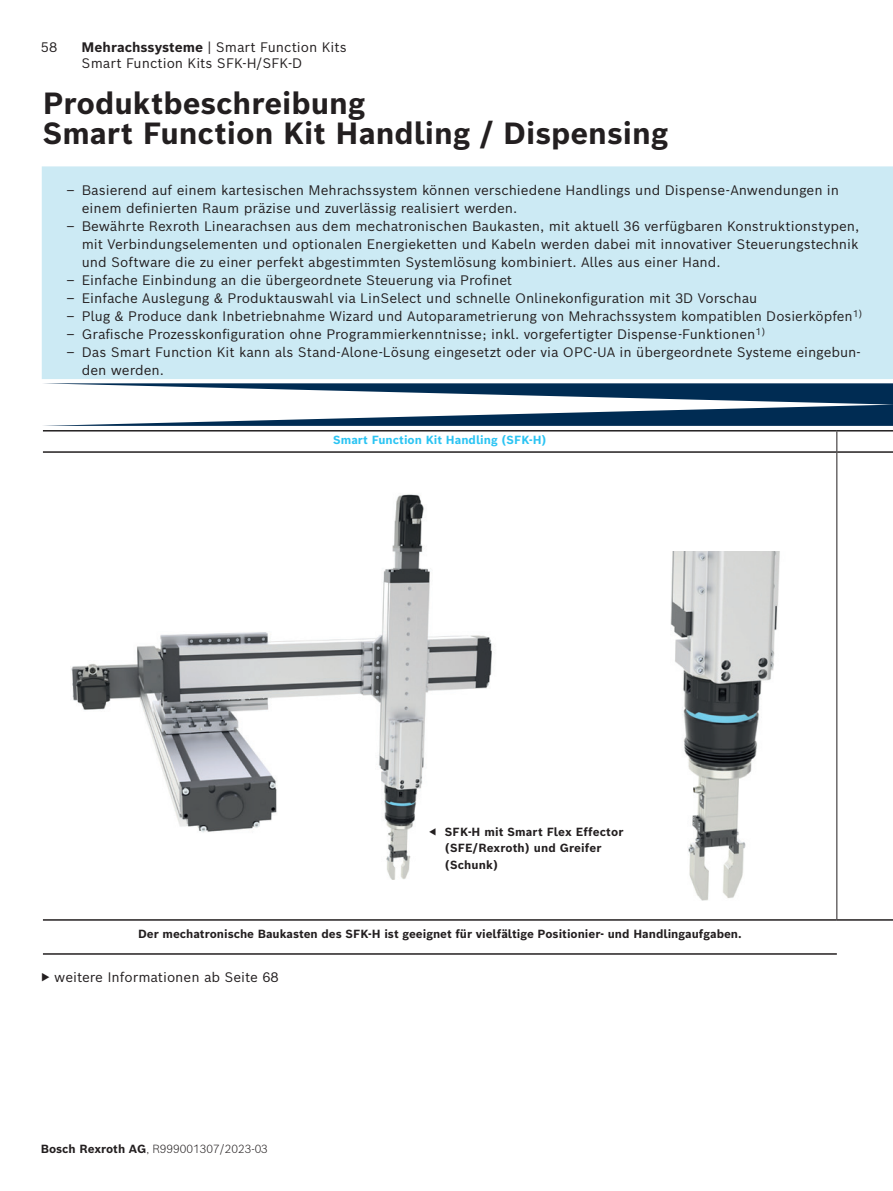
<style>
.page{position:relative;width:893px;height:1191px;background:#fff}
.page>*{position:absolute;margin:0;border:0;box-sizing:border-box;transform-origin:0 0}
.t1{font:700 30px/30px "Bosch Sans";color:#231f20}
.t2{font:13.5px/18px "Bosch Sans";color:#231f20}
.t3{font:700 11.55px/16.4px "Bosch Sans";color:#231f20}
.t4{font:300 11.55px "Bosch Sans";color:#231f20}
.t5{font:700 11.55px "Bosch Sans";color:#2bc4f3}
.s1{font-weight:700}
</style>
<div class="page">
<hr style="left:43px;top:451px;width:793px;height:2px;background:#231f20">
<hr style="left:837px;top:451px;width:56px;height:2px;background:#231f20">
<hr style="left:43px;top:919px;width:794px;height:1px;background:#231f20">
<hr style="left:837px;top:919px;width:56px;height:1px;background:#231f20">
<hr style="left:836px;top:452px;width:1px;height:467px;background:#231f20">
<hr style="left:43px;top:953px;width:794px;height:1px;background:#231f20">
<img style="left:71px;top:494px;width:421px;height:385px">
<div style="left:42px;top:166px;width:851px;height:213px;background:#cceaf4"></div>
<svg style="left:42px;top:383px;width:851px;height:69px"></svg>
<img style="left:670px;top:551px;width:110px;height:349px">
<p class="t2" style="left:41px;top:37px;width:18px">58</p>
<p class="t2" style="left:82px;top:38px;width:267px;line-height:16.4px"><span class="s1">Mehrachssysteme</span> | Smart Function Kits<br>Smart Function Kits SFK-H/SFK-D</p>
<h1 class="t1" style="left:43px;top:88px;width:627px">Produktbeschreibung<br>Smart Function Kit Handling / Dispensing</h1>
<p class="t2" style="left:82px;top:180px;width:759px;text-indent:-15px">– Basierend auf einem kartesischen Mehrachssystem können verschiedene Handlings und Dispense-Anwendungen in einem definierten Raum präzise und zuverlässig realisiert werden.</p>
<p class="t2" style="left:82px;top:216px;width:779px;text-align:justify;text-indent:-15px">– Bewährte Rexroth Linearachsen aus dem mechatronischen Baukasten, mit aktuell 36 verfügbaren Konstruktionstypen, mit Verbindungselementen und optionalen Energieketten und Kabeln werden dabei mit innovativer Steuerungstechnik und Software die zu einer perfekt abgestimmten Systemlösung kombiniert. Alles aus einer Hand.</p>
<p class="t2" style="left:66px;top:270px;width:447px">– Einfache Einbindung an die übergeordnete Steuerung via Profinet</p>
<p class="t2" style="left:66px;top:288px;width:692px">– Einfache Auslegung &amp; Produktauswahl via LinSelect und schnelle Onlinekonfiguration mit 3D Vorschau</p>
<p class="t2" style="left:66px;top:306px;width:798px">– Plug &amp; Produce dank Inbetriebnahme Wizard und Autoparametrierung von Mehrachssystem kompatiblen Dosierköpfen<sup>1)</sup></p>
<p class="t2" style="left:66px;top:324px;width:701px">– Grafische Prozesskonfiguration ohne Programmierkenntnisse; inkl. vorgefertigter Dispense-Funktionen<sup>1)</sup></p>
<p class="t2" style="left:82px;top:342px;width:780px;text-indent:-15px">– Das Smart Function Kit kann als Stand-Alone-Lösung eingesetzt oder via OPC-UA in übergeordnete Systeme eingebun&shy;den werden.</p>
<p class="t5" style="left:333px;top:432px;width:215px">Smart Function Kit Handling (SFK-H)</p>
<p class="t3" style="left:445px;top:823px;width:180px;text-indent:-16px">◀ SFK-H mit Smart Flex Effector (SFE/Rexroth) und Greifer (Schunk)</p>
<p class="t3" style="left:138px;top:925px;width:605px">Der mechatronische Baukasten des SFK-H ist geeignet für vielfältige Positionier- und Handlingaufgaben.</p>
<p class="t2" style="left:41px;top:967px;width:239px">▶ weitere Informationen ab Seite 68</p>
<p class="t4" style="left:41px;top:1140px;width:229px"><span class="s1">Bosch Rexroth AG</span>, R999001307/2023-03</p>
</div>
